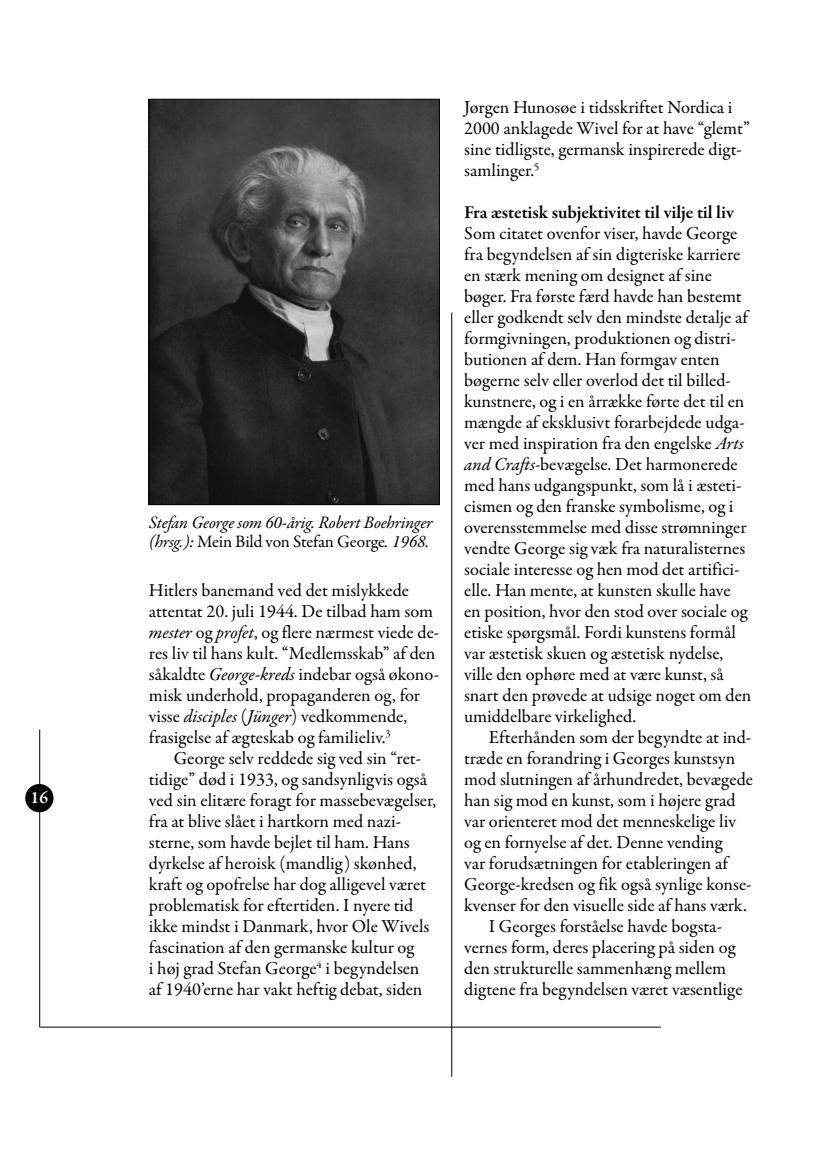
<style>
.page{position:relative;width:834px;height:1176px;background:#fff}
.page>*{position:absolute;margin:0;border:0;box-sizing:border-box;transform-origin:0 0}
.t1{font:18.38px/21px "Garamond Premr Pro";color:#000}
.t2{font:600 18.38px "Garamond Premr Pro";letter-spacing:-.005em;color:#000}
.t3{font:italic 17.5px/19.2px "Garamond Premr Pro";letter-spacing:-.01em;color:#000}
.t4{font:600 17.5px "Garamond Premr Pro";color:#fff}
.s1{font-style:normal}
.s2{font-style:italic}
</style>
<div class="page">
<hr style="left:40px;top:1027px;width:620px;height:1px;background:#000">
<hr style="left:39px;top:729px;width:1px;height:298px;background:#000">
<hr style="left:451px;top:313px;width:1px;height:763px;background:#000">
<div style="left:25px;top:784px;width:28px;height:28px;background:#000;border-radius:50%"></div>
<img style="left:151px;top:101px;width:286px;height:402px">
<div style="left:149px;top:99px;width:290px;height:406px;border:1px solid #000"></div>
<p class="t4" style="left:31px;top:787px;width:19px">16</p>
<p class="t3" style="left:149px;top:514px;width:285px">Stefan George som 60-årig. Robert Boehringer (hrsg.): <span class="s1">Mein Bild von Stefan George</span>. 1968.</p>
<p class="t1" style="left:149px;top:580px;width:292px">Hitlers banemand ved det mislykkede attentat 20. juli 1944. De tilbad ham som <span class="s2">mester</span> og <span class="s2">profet</span>, og flere nærmest viede de&shy;res liv til hans kult. “Medlemsskab” af den såkaldte <span class="s2">George-kreds</span> indebar også økono&shy;misk underhold, propaganderen og, for visse <span class="s2">disciples</span> (<span class="s2">Jünger</span>) vedkommende, frasigelse af ægteskab og familieliv.<sup>3</sup></p>
<p class="t1" style="left:149px;top:748px;width:289px;text-indent:25px">George selv reddede sig ved sin “ret&shy;tidige” død i 1933, og sandsynligvis også ved sin elitære foragt for massebevægelser, fra at blive slået i hartkorn med nazi&shy;sterne, som havde bejlet til ham. Hans dyrkelse af heroisk (mandlig) skønhed, kraft og opofrelse har dog alligevel været problematisk for eftertiden. I nyere tid ikke mindst i Danmark, hvor Ole Wivels fascination af den germanske kultur og<br>i høj grad Stefan George<sup>4</sup> i begyndelsen af 1940’erne har vakt heftig debat, siden</p>
<p class="t1" style="left:464px;top:97px;width:287px">Jørgen Hunosøe i tidsskriftet Nordica i 2000 anklagede Wivel for at have “glemt” sine tidligste, germansk inspirerede digt&shy;samlinger.<sup>5</sup></p>
<p class="t2" style="left:464px;top:201px;width:271px">Fra æstetisk subjektivitet til vilje til liv</p>
<p class="t1" style="left:464px;top:223px;width:288px">Som citatet ovenfor viser, havde George fra begyndelsen af sin digteriske karriere en stærk mening om designet af sine bøger. Fra første færd havde han bestemt eller godkendt selv den mindste detalje af formgivningen, produktionen og distri&shy;butionen af dem. Han formgav enten bøgerne selv eller overlod det til billed&shy;kunstnere, og i en årrække førte det til en mængde af eksklusivt forarbejdede udga&shy;ver med inspiration fra den engelske <span class="s2">Arts and Crafts</span>-bevægelse. Det harmonerede med hans udgangspunkt, som lå i æsteti&shy;cismen og den franske symbolisme, og i overensstemmelse med disse strømninger vendte George sig væk fra naturalisternes sociale interesse og hen mod det artifici&shy;elle. Han mente, at kunsten skulle have en position, hvor den stod over sociale og etiske spørgsmål. Fordi kunstens formål var æstetisk skuen og æstetisk nydelse, ville den ophøre med at være kunst, så snart den prøvede at udsige noget om den umiddelbare virkelighed.</p>
<p class="t1" style="left:489px;top:727px;width:264px">Efterhånden som der begyndte at ind-</p>
<p class="t1" style="left:464px;top:748px;width:272px">træde en forandring i Georges kunstsyn</p>
<p class="t1" style="left:464px;top:769px;width:290px">mod slutningen af århundredet, bevægede</p>
<p class="t1" style="left:464px;top:790px;width:273px">han sig mod en kunst, som i højere grad</p>
<p class="t1" style="left:464px;top:811px;width:273px">var orienteret mod det menneskelige liv</p>
<p class="t1" style="left:464px;top:832px;width:259px">og en fornyelse af det. Denne vending</p>
<p class="t1" style="left:464px;top:853px;width:265px">var forudsætningen for etableringen af</p>
<p class="t1" style="left:464px;top:874px;width:289px">George-kredsen og fik også synlige konse-</p>
<p class="t1" style="left:464px;top:895px;width:284px">kvenser for den visuelle side af hans værk.</p>
<p class="t1" style="left:489px;top:916px;width:234px">I Georges forståelse havde bogsta-</p>
<p class="t1" style="left:464px;top:937px;width:273px">vernes form, deres placering på siden og</p>
<p class="t1" style="left:464px;top:958px;width:263px">den strukturelle sammenhæng mellem</p>
<p class="t1" style="left:464px;top:979px;width:280px">digtene fra begyndelsen været væsentlige</p>
</div>
